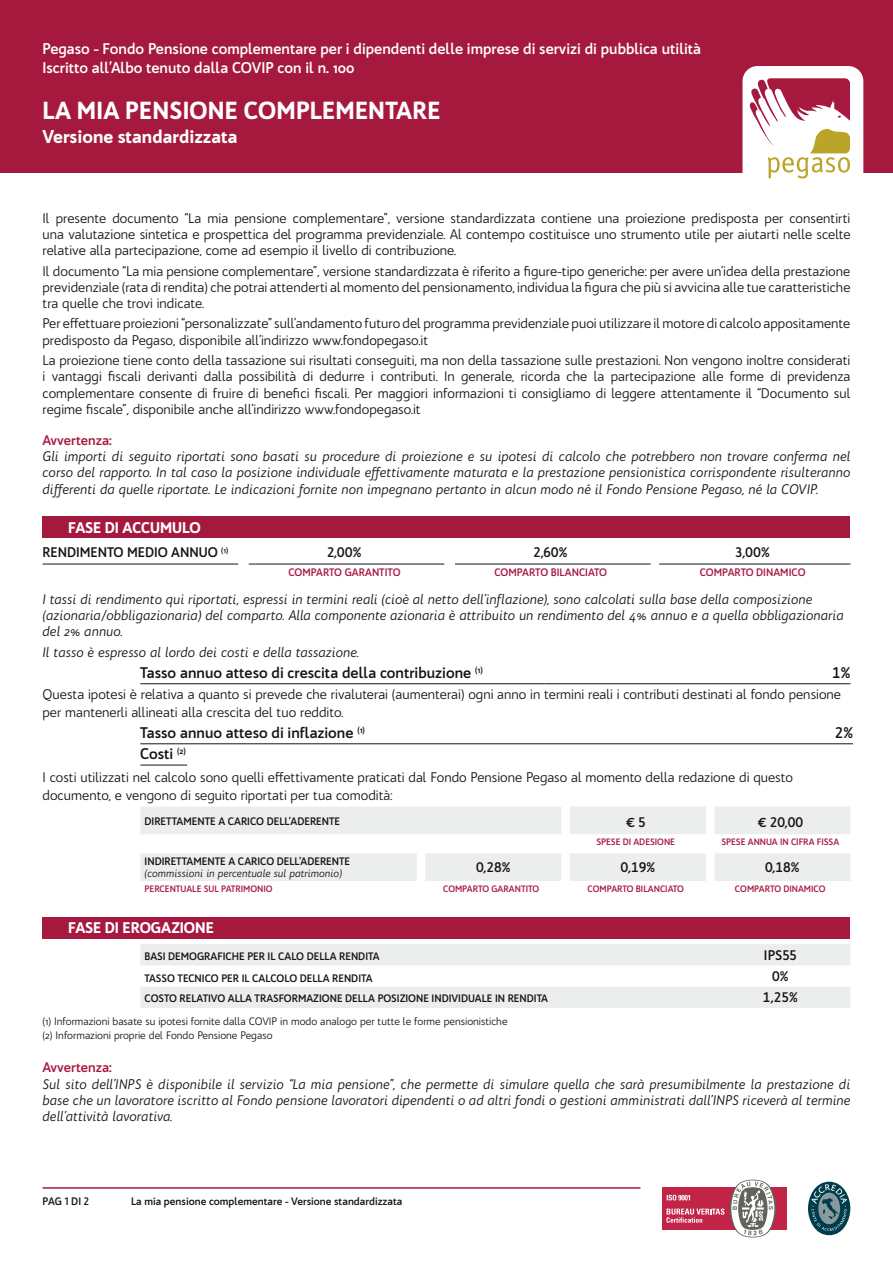
<style>
.page{position:relative;width:893px;height:1263px;background:#fff}
.page>*{position:absolute;margin:0;border:0;box-sizing:border-box;transform-origin:0 0}
.t1{font:900 24px "Bw Quinta Pro";letter-spacing:.01em;color:#fff}
.t2{font:900 18px "Bw Quinta Pro";color:#fff}
.t3{font:700 15px/19.5px "Bw Quinta Pro";color:#fff}
.t4{font:700 15px "Bw Quinta Pro";color:#171419}
.t5{font:900 15px "Bw Quinta Pro";color:#fff}
.t6{font:13.5px/16.2px "Bw Quinta Pro";color:#171419;text-align:justify}
.t7{font:italic 13.5px/16.2px "Bw Quinta Pro";color:#171419;text-align:justify}
.t8{font:700 13.5px "Bw Quinta Pro";color:#171419}
.t9{font:700 13.5px "Bw Quinta Pro";color:#a6193f}
.t10{font:700 10.5px "Bw Quinta Pro";color:#171419}
.t11{font:10.5px "Bw Quinta Pro";color:#171419}
.t12{font:700 10.5px "Bw Quinta Pro";color:#a6193f}
.t13{font:italic 10.5px "Bw Quinta Pro";color:#171419}
.t14{font:700 9px "Bw Quinta Pro";color:#a6193f}
</style>
<div class="page">
<div style="left:662px;top:1187px;width:125px;height:43px;background:#c12447"></div>
<svg style="left:666px;top:1208px;width:58px;height:15px"></svg>
<svg style="left:730px;top:1179px;width:46px;height:58px"></svg>
<svg style="left:667px;top:1195px;width:23px;height:5px"></svg>
<div style="left:808px;top:1182px;width:42px;height:53px;background:#003d4c;border-radius:50%"></div>
<svg style="left:811px;top:1184px;width:36px;height:47px"></svg>
<hr style="left:43px;top:1187px;width:597px;height:2px;background:#a6193f">
<div style="left:0;top:0;width:893px;height:173px;background:#a6193f"></div>
<svg style="left:742px;top:66px;width:121px;height:113px"></svg>
<div style="left:43px;top:517px;width:807px;height:21px;background:#a6193f"></div>
<hr style="left:43px;top:564px;width:195px;height:1px;background:#171419">
<hr style="left:249px;top:564px;width:195px;height:1px;background:#171419">
<hr style="left:455px;top:564px;width:196px;height:1px;background:#171419">
<hr style="left:659px;top:564px;width:191px;height:1px;background:#171419">
<hr style="left:140px;top:683px;width:404px;height:1px;background:#171419">
<hr style="left:544px;top:683px;width:306px;height:1px;background:#171419">
<hr style="left:140px;top:743px;width:47px;height:1px;background:#171419">
<hr style="left:187px;top:743px;width:202px;height:1px;background:#171419">
<hr style="left:389px;top:743px;width:464px;height:1px;background:#171419">
<hr style="left:140px;top:765px;width:47px;height:1px;background:#171419">
<svg style="left:140px;top:807px;width:710px;height:74px;fill:#eceded"></svg>
<div style="left:43px;top:917px;width:807px;height:21px;background:#a6193f"></div>
<svg style="left:140px;top:944px;width:710px;height:64px;fill:#eceded"></svg>
<p class="t3" style="left:43px;top:39px;width:660px">Pegaso - Fondo Pensione complementare per i dipendenti delle imprese di servizi di pubblica utilità<br>Iscritto all’Albo tenuto dalla COVIP con il n. 100</p>
<h1 class="t1" style="left:43px;top:95px;width:399px">LA MIA PENSIONE COMPLEMENTARE</h1>
<h2 class="t2" style="left:43px;top:125px;width:196px">Versione standardizzata</h2>
<p class="t6" style="left:43px;top:210px;width:809px">Il presente documento “La mia pensione complementare”, versione standardizzata contiene una proiezione predisposta per consentirti una valutazione sintetica e prospettica del programma previdenziale. Al contempo costituisce uno strumento utile per aiutarti nelle scelte relative alla partecipazione, come ad esempio il livello di contribuzione.</p>
<p class="t6" style="left:43px;top:263px;width:809px">Il documento “La mia pensione complementare”, versione standardizzata è riferito a figure-tipo generiche: per avere un’idea della prestazione previdenziale (rata di rendita) che potrai attenderti al momento del pensionamento, individua la figura che più si avvicina alle tue caratteristiche tra quelle che trovi indicate.</p>
<p class="t6" style="left:43px;top:315px;width:809px">Per effettuare proiezioni “personalizzate” sull’andamento futuro del programma previdenziale puoi utilizzare il motore di calcolo appositamente predisposto da Pegaso, disponibile all’indirizzo www.fondopegaso.it</p>
<p class="t6" style="left:43px;top:352px;width:809px">La proiezione tiene conto della tassazione sui risultati conseguiti, ma non della tassazione sulle prestazioni. Non vengono inoltre considerati i vantaggi fiscali derivanti dalla possibilità di dedurre i contributi. In generale, ricorda che la partecipazione alle forme di previdenza complementare consente di fruire di benefici fiscali. Per maggiori informazioni ti consigliamo di leggere attentamente il “Documento sul regime fiscale”, disponibile anche all’indirizzo www.fondopegaso.it</p>
<p class="t9" style="left:43px;top:432px;width:71px">Avvertenza:</p>
<p class="t7" style="left:43px;top:448px;width:809px">Gli importi di seguito riportati sono basati su procedure di proiezione e su ipotesi di calcolo che potrebbero non trovare conferma nel corso del rapporto. In tal caso la posizione individuale effettivamente maturata e la prestazione pensionistica corrispondente risulteranno differenti da quelle riportate. Le indicazioni fornite non impegnano pertanto in alcun modo né il Fondo Pensione Pegaso, né la COVIP.</p>
<p class="t5" style="left:68px;top:518px;width:134px">FASE DI ACCUMULO</p>
<p class="t8" style="left:43px;top:544px;width:187px">RENDIMENTO MEDIO ANNUO <sup>(1)</sup></p>
<p class="t8" style="left:327px;top:544px;width:36px">2,00%</p>
<p class="t8" style="left:534px;top:544px;width:35px">2,60%</p>
<p class="t8" style="left:735px;top:544px;width:36px">3,00%</p>
<p class="t12" style="left:288px;top:566px;width:114px">COMPARTO GARANTITO</p>
<p class="t12" style="left:494px;top:566px;width:114px">COMPARTO BILANCIATO</p>
<p class="t12" style="left:700px;top:566px;width:107px">COMPARTO DINAMICO</p>
<p class="t7" style="left:43px;top:591px;width:803px;text-align:left">I tassi di rendimento qui riportati, espressi in termini reali (cioè al netto dell’inflazione), sono calcolati sulla base della composizione (azionaria/obbligazionaria) del comparto. Alla componente azionaria è attribuito un rendimento del 4% annuo e a quella obbligazionaria del 2% annuo.</p>
<p class="t7" style="left:43px;top:643px;width:318px">Il tasso è espresso al lordo dei costi e della tassazione.</p>
<p class="t4" style="left:140px;top:663px;width:344px">Tasso annuo atteso di crescita della contribuzione <sup>(1)</sup></p>
<p class="t4" style="left:832px;top:663px;width:20px">1%</p>
<p class="t6" style="left:43px;top:685px;width:800px;line-height:18px">Questa ipotesi è relativa a quanto si prevede che rivaluterai (aumenterai) ogni anno in termini reali i contributi destinati al fondo pensione per mantenerli allineati alla crescita del tuo reddito.</p>
<p class="t4" style="left:140px;top:723px;width:226px">Tasso annuo atteso di inflazione <sup>(1)</sup></p>
<p class="t4" style="left:835px;top:723px;width:20px">2%</p>
<p class="t4" style="left:140px;top:744px;width:47px">Costi <sup>(2)</sup></p>
<p class="t6" style="left:43px;top:768px;width:752px;line-height:18px">I costi utilizzati nel calcolo sono quelli effettivamente praticati dal Fondo Pensione Pegaso al momento della redazione di questo documento, e vengono di seguito riportati per tua comodità:</p>
<p class="t10" style="left:145px;top:815px;width:197px">DIRETTAMENTE A CARICO DELL’ADERENTE</p>
<p class="t8" style="left:626px;top:813px;width:22px">€ 5</p>
<p class="t8" style="left:757px;top:813px;width:47px">€ 20,00</p>
<p class="t14" style="left:596px;top:836px;width:80px">SPESE DI ADESIONE</p>
<p class="t14" style="left:721px;top:836px;width:119px">SPESE ANNUA IN CIFRA FISSA</p>
<p class="t10" style="left:145px;top:854px;width:207px">INDIRETTAMENTE A CARICO DELL’ADERENTE</p>
<p class="t13" style="left:145px;top:867px;width:199px">(commissioni in percentuale sul patrimonio)</p>
<p class="t8" style="left:476px;top:859px;width:36px">0,28%</p>
<p class="t8" style="left:621px;top:859px;width:36px">0,19%</p>
<p class="t8" style="left:765px;top:859px;width:36px">0,18%</p>
<p class="t14" style="left:145px;top:883px;width:130px">PERCENTUALE SUL PATRIMONIO</p>
<p class="t14" style="left:443px;top:883px;width:98px">COMPARTO GARANTITO</p>
<p class="t14" style="left:587px;top:883px;width:98px">COMPARTO BILANCIATO</p>
<p class="t14" style="left:735px;top:883px;width:92px">COMPARTO DINAMICO</p>
<p class="t5" style="left:68px;top:918px;width:147px">FASE DI EROGAZIONE</p>
<p class="t10" style="left:145px;top:949px;width:237px">BASI DEMOGRAFICHE PER IL CALO DELLA RENDITA</p>
<p class="t8" style="left:764px;top:946px;width:34px">IPS55</p>
<p class="t10" style="left:145px;top:972px;width:230px">TASSO TECNICO PER IL CALCOLO DELLA RENDITA</p>
<p class="t8" style="left:772px;top:968px;width:18px">0%</p>
<p class="t10" style="left:145px;top:992px;width:405px">COSTO RELATIVO ALLA TRASFORMAZIONE DELLA POSIZIONE INDIVIDUALE IN RENDITA</p>
<p class="t8" style="left:763px;top:989px;width:36px">1,25%</p>
<p class="t11" style="left:43px;top:1015px;width:467px">(1) Informazioni basate su ipotesi fornite dalla COVIP in modo analogo per tutte le forme pensionistiche</p>
<p class="t11" style="left:43px;top:1028px;width:232px">(2) Informazioni proprie del Fondo Pensione Pegaso</p>
<p class="t9" style="left:43px;top:1059px;width:71px">Avvertenza:</p>
<p class="t7" style="left:43px;top:1076px;width:809px">Sul sito dell’INPS è disponibile il servizio “La mia pensione”, che permette di simulare quella che sarà presumibilmente la prestazione di base che un lavoratore iscritto al Fondo pensione lavoratori dipendenti o ad altri fondi o gestioni amministrati dall’INPS riceverà al termine dell’attività lavorativa.</p>
<p class="t10" style="left:43px;top:1194px;width:48px">PAG 1 DI 2</p>
<p class="t10" style="left:131px;top:1194px;width:273px">La mia pensione complementare - Versione standardizzata</p>
</div>
